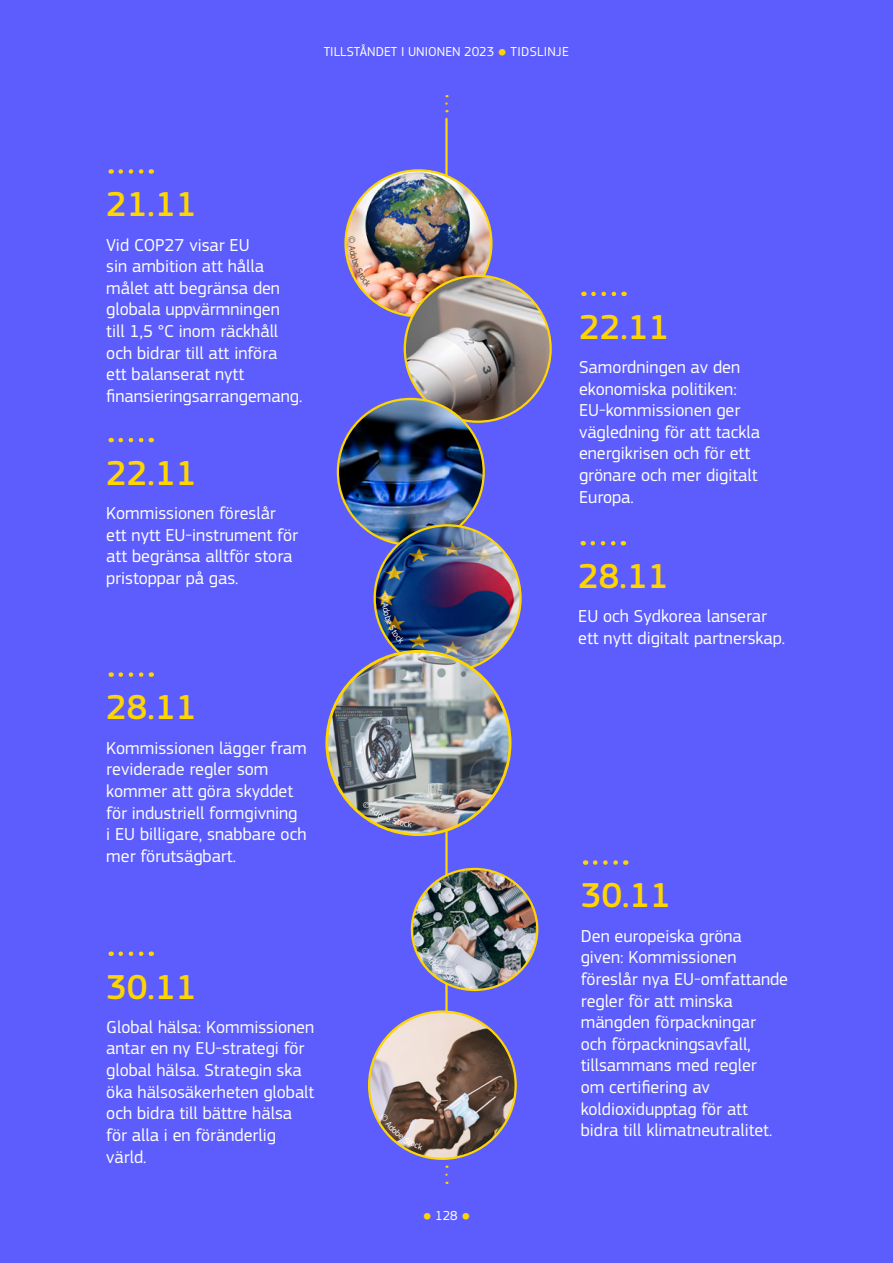
<style>
.page{position:relative;width:893px;height:1263px;background:#5d5dfd}
.page>*{position:absolute;margin:0;border:0;box-sizing:border-box;transform-origin:0 0}
.Date__h3{font:500 36px "EC Square Sans Pro";color:#ffd500}
.Body_text_white{font:18px/21.6px "EC Square Sans Pro";color:#fff}
.t1{font:13.5px "EC Square Sans Pro";color:#fff}
.s1{font-size:10.5px;color:#ffd500}
</style>
<div class="page">
<hr style="left:445px;top:119px;width:3px;height:1039px;background:#ffd500">
<svg style="left:445px;top:1165px;width:3px;height:10px"></svg>
<svg style="left:445px;top:95px;width:3px;height:9px"></svg>
<img style="left:346px;top:170px;width:145px;height:146px;border-radius:73px">
<img style="left:405px;top:276px;width:146px;height:146px;border-radius:73px">
<img style="left:338px;top:399px;width:146px;height:146px;border-radius:73px">
<img style="left:375px;top:525px;width:145px;height:146px;border-radius:73px">
<img style="left:327px;top:651px;width:183px;height:183px;border-radius:92px">
<img style="left:412px;top:869px;width:125px;height:121px">
<img style="left:369px;top:1011px;width:147px;height:148px;border-radius:73px">
<svg style="left:121px;top:169px;width:31px;height:5px"></svg>
<svg style="left:593px;top:292px;width:24px;height:4px"></svg>
<svg style="left:121px;top:438px;width:31px;height:4px"></svg>
<svg style="left:593px;top:541px;width:31px;height:4px"></svg>
<svg style="left:121px;top:672px;width:31px;height:5px"></svg>
<svg style="left:595px;top:860px;width:31px;height:5px"></svg>
<svg style="left:121px;top:951px;width:31px;height:5px"></svg>
<svg style="left:382px;top:594px;width:23px;height:50px"></svg>
<svg style="left:349px;top:237px;width:23px;height:50px"></svg>
<svg style="left:422px;top:947px;width:41px;height:38px;background:#a6acbe"></svg>
<svg style="left:362px;top:801px;width:50px;height:26px"></svg>
<svg style="left:380px;top:1113px;width:43px;height:37px"></svg>
<p class="t1" style="left:324px;top:44px;width:247px">TILLSTÅNDET I UNIONEN 2023 <span class="s1">●</span> TIDSLINJE</p>
<h3 class="Date__h3" style="left:106px;top:183px;width:92px">21.11</h3>
<p class="Body_text_white" style="left:106px;top:234px;width:198px">Vid COP27 visar EU<br>sin ambition att hålla målet att begränsa den globala uppvärmningen till 1,5 °C inom räckhåll och bidrar till att införa<br>ett balanserat nytt finansieringsarrangemang.</p>
<h3 class="Date__h3" style="left:106px;top:452px;width:92px">22.11</h3>
<p class="Body_text_white" style="left:106px;top:503px;width:193px">Kommissionen föreslår ett nytt EU-instrument för att begränsa alltför stora pristoppar på gas.</p>
<h3 class="Date__h3" style="left:106px;top:686px;width:92px">28.11</h3>
<p class="Body_text_white" style="left:106px;top:737px;width:202px">Kommissionen lägger fram reviderade regler som kommer att göra skyddet för industriell formgivning<br>i EU billigare, snabbare och mer förutsägbart.</p>
<h3 class="Date__h3" style="left:106px;top:966px;width:92px">30.11</h3>
<p class="Body_text_white" style="left:106px;top:1016px;width:210px">Global hälsa: Kommissionen antar en ny EU-strategi för global hälsa. Strategin ska öka hälsosäkerheten globalt och bidra till bättre hälsa för alla i en föränderlig värld.</p>
<p class="t1" style="left:423px;top:1207px;width:49px"><span class="s1">●</span> 128 <span class="s1">●</span></p>
<h3 class="Date__h3" style="left:579px;top:306px;width:92px">22.11</h3>
<p class="Body_text_white" style="left:579px;top:356px;width:182px">Samordningen av den ekonomiska politiken:<br>EU-kommissionen ger vägledning för att tackla energikrisen och för ett grönare och mer digitalt<br>Europa.</p>
<h3 class="Date__h3" style="left:578px;top:555px;width:92px">28.11</h3>
<p class="Body_text_white" style="left:578px;top:606px;width:208px">EU och Sydkorea lanserar ett nytt digitalt partnerskap.</p>
<h3 class="Date__h3" style="left:581px;top:874px;width:92px">30.11</h3>
<p class="Body_text_white" style="left:581px;top:925px;width:209px">Den europeiska gröna given: Kommissionen föreslår nya EU-omfattande regler för att minska mängden förpackningar<br>och förpackningsavfall, tillsammans med regler<br>om certifiering av koldioxidupptag för att bidra till klimatneutralitet.</p>
</div>
